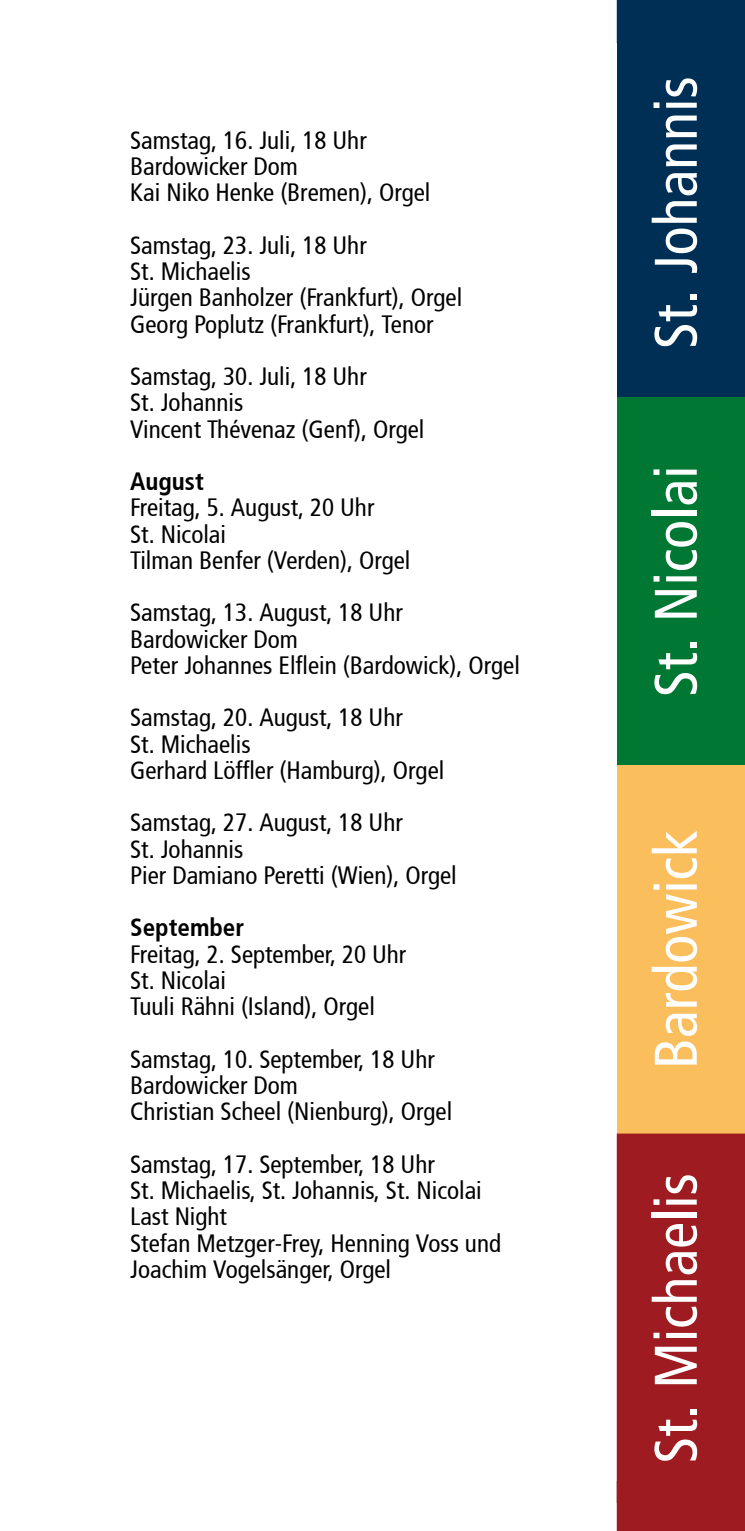
<style>
.page{position:relative;width:745px;height:1531px;background:#fff}
.page>*{position:absolute;margin:0;border:0;box-sizing:border-box;transform-origin:0 0}
.t1{font:60px "Frobisher Condensed";color:#fff}
.t2{font:25px/26.2px "Frobisher Condensed";color:#000}
.t3{font:700 25px "Frobisher Condensed";color:#000}
</style>
<div class="page">
<div style="left:617px;top:397px;width:127px;height:368px;background:#007732"></div>
<div style="left:617px;top:0;width:127px;height:28px;background:#002f56"></div>
<div style="left:617px;top:765px;width:127px;height:369px;background:#fabe5d"></div>
<div style="left:617px;top:28px;width:127px;height:369px;background:#002f56"></div>
<div style="left:617px;top:1134px;width:127px;height:347px;background:#9e1c21"></div>
<div style="left:617px;top:1481px;width:127px;height:50px;background:#9e1c21"></div>
<p class="t2" style="left:130px;top:127px;width:301px">Samstag, 16. Juli, 18 Uhr<br>Bardowicker Dom<br>Kai Niko Henke (Bremen), Orgel</p>
<p class="t2" style="left:130px;top:232px;width:333px">Samstag, 23. Juli, 18 Uhr<br>St. Michaelis<br>Jürgen Banholzer (Frankfurt), Orgel<br>Georg Poplutz (Frankfurt), Tenor</p>
<p class="t2" style="left:130px;top:363px;width:295px">Samstag, 30. Juli, 18 Uhr<br>St. Johannis<br>Vincent Thévenaz (Genf), Orgel</p>
<p class="t3" style="left:130px;top:467px;width:75px">August</p>
<p class="t2" style="left:130px;top:495px;width:281px">Freitag, 5. August, 20 Uhr<br>St. Nicolai<br>Tilman Benfer (Verden), Orgel</p>
<p class="t2" style="left:130px;top:600px;width:391px">Samstag, 13. August, 18 Uhr<br>Bardowicker Dom<br>Peter Johannes Elflein (Bardowick), Orgel</p>
<p class="t2" style="left:130px;top:705px;width:315px">Samstag, 20. August, 18 Uhr<br>St. Michaelis<br>Gerhard Löffler (Hamburg), Orgel</p>
<p class="t2" style="left:130px;top:810px;width:328px">Samstag, 27. August, 18 Uhr<br>St. Johannis<br>Pier Damiano Peretti (Wien), Orgel</p>
<p class="t3" style="left:130px;top:913px;width:115px">September</p>
<p class="t2" style="left:130px;top:941px;width:277px">Freitag, 2. September, 20 Uhr<br>St. Nicolai<br>Tuuli Rähni (Island), Orgel</p>
<p class="t2" style="left:130px;top:1046px;width:323px">Samstag, 10. September, 18 Uhr<br>Bardowicker Dom<br>Christian Scheel (Nienburg), Orgel</p>
<p class="t2" style="left:130px;top:1151px;width:372px">Samstag, 17. September, 18 Uhr<br>St. Michaelis, St. Johannis, St. Nicolai<br>Last Night<br>Stefan Metzger-Frey, Henning Voss und<br>Joachim Vogelsänger, Orgel</p>
<h1 class="t1" style="left:640px;top:349px;width:274px;rotate:-90deg">St. Johannis</h1>
<h1 class="t1" style="left:640px;top:697px;width:233px;rotate:-90deg">St. Nicolai</h1>
<h1 class="t1" style="left:640px;top:1069px;width:240px;rotate:-90deg">Bardowick</h1>
<h1 class="t1" style="left:640px;top:1463px;width:292px;rotate:-90deg">St. Michaelis</h1>
</div>
